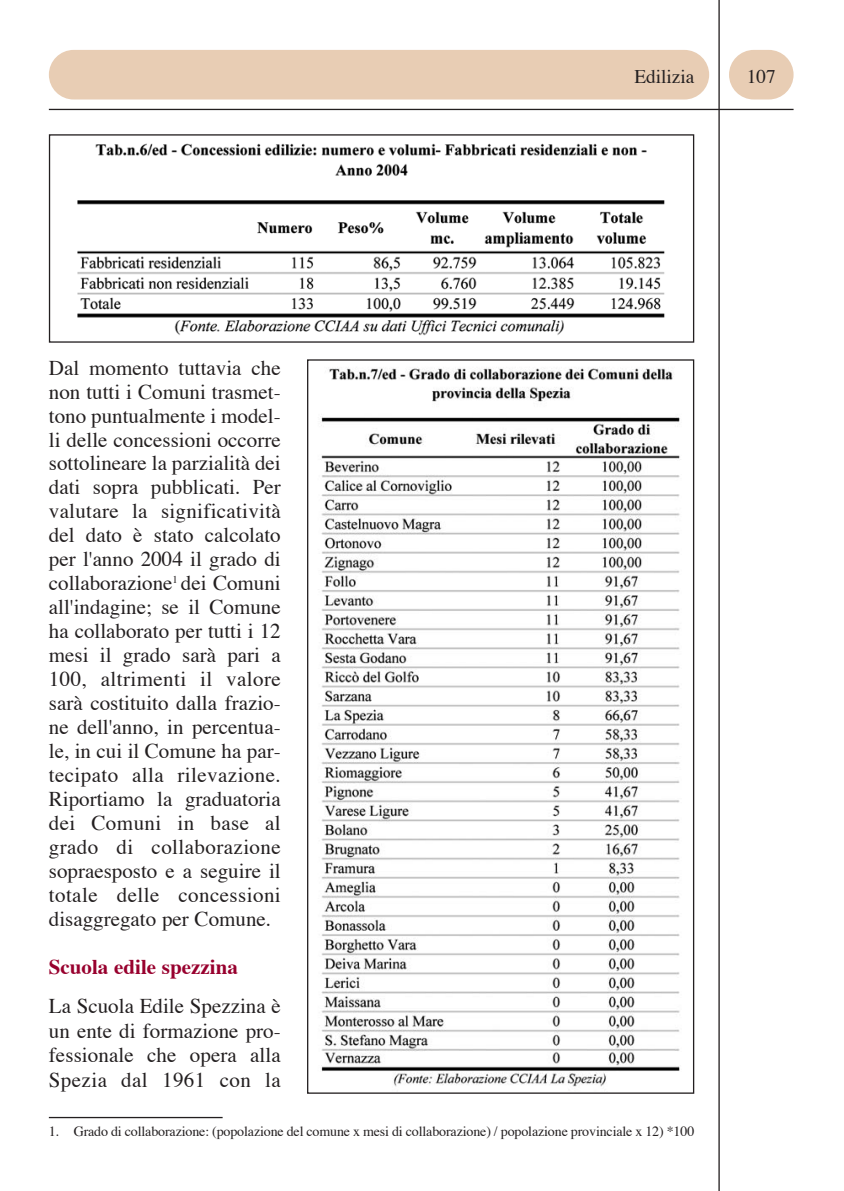
<style>
.page{position:relative;width:844px;height:1191px;background:#fff}
.page>*{position:absolute;margin:0;border:0;box-sizing:border-box;transform-origin:0 0}
.t1{font:21px/24px "Times";letter-spacing:.005em;color:#231f20;text-align:justify}
.t2{font:700 21px "Times";color:#98002e}
.t3{font:19.25px "Times";color:#231f20}
.t4{font:14px "Times";letter-spacing:-.01em;color:#231f20}
</style>
<div class="page">
<hr style="left:49px;top:109px;width:744px;height:1px;background:#231f20">
<hr style="left:718px;top:0;width:1px;height:1191px;background:#231f20">
<div style="left:49px;top:50px;width:660px;height:49px;background:#e8cdb4;border-radius:25px"></div>
<div style="left:728px;top:50px;width:65px;height:49px;background:#e8cdb4;border-radius:25px"></div>
<img style="left:77px;top:143px;width:588px;height:193px">
<div style="left:49px;top:134px;width:645px;height:209px;border:1px solid #231f20"></div>
<img style="left:321px;top:368px;width:359px;height:719px">
<hr style="left:49px;top:1116px;width:173px;height:2px;background:#231f20">
<p class="t1" style="left:49px;top:357px;width:233px">Dal momento tuttavia che non tutti i Comuni trasmet&shy;tono puntualmente i model&shy;li delle concessioni occorre sottolineare la parzialità dei dati sopra pubblicati. Per valutare la significatività del dato è stato calcolato per l'anno 2004 il grado di collaborazione<sup>1</sup> dei Comuni all'indagine; se il Comune ha collaborato per tutti i 12 mesi il grado sarà pari a 100, altrimenti il valore sarà costituito dalla frazio&shy;ne dell'anno, in percentua&shy;le, in cui il Comune ha par&shy;tecipato alla rilevazione.<br>Riportiamo la graduatoria dei Comuni in base al grado di collaborazione sopraesposto e a seguire il totale delle concessioni disaggregato per Comune.</p>
<p class="t2" style="left:49px;top:958px;width:190px">Scuola edile spezzina</p>
<p class="t1" style="left:49px;top:995px;width:233px;line-height:24.5px">La Scuola Edile Spezzina è un ente di formazione pro&shy;fessionale che opera alla Spezia dal 1961 con la</p>
<p class="t3" style="left:634px;top:68px;width:61px">Edilizia</p>
<p class="t3" style="left:746px;top:68px;width:30px">107</p>
<p class="t4" style="left:49px;top:1125px;width:646px">1. Grado di collaborazione: (popolazione del comune x mesi di collaborazione) / popolazione provinciale x 12) *100</p>
</div>
